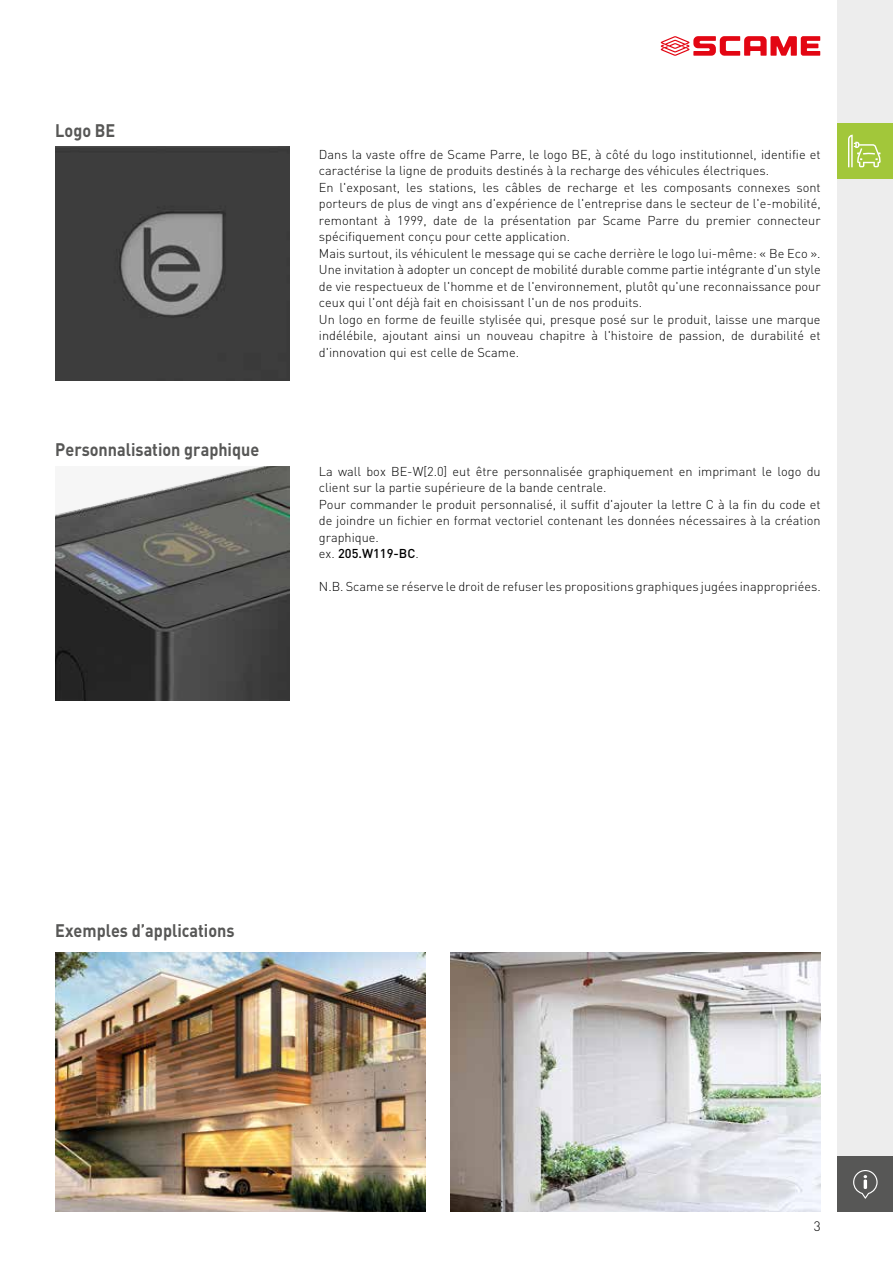
<style>
.page{position:relative;width:893px;height:1263px;background:#fff}
.page>*{position:absolute;margin:0;border:0;box-sizing:border-box;transform-origin:0 0}
.t1{font:700 18px "DIN Pro";color:#575756;scale:.9 1}
.t2{font:300 13.5px "DIN Pro";color:#000}
.t3{font:300 12.75px/16.5px "DIN Pro";color:#000}
.s1{font-weight:500}
</style>
<div class="page">
<svg style="left:661px;top:36px;width:159px;height:20px"></svg>
<div style="left:838px;top:0;width:55px;height:1212px;background:#ededed"></div>
<div style="left:838px;top:1157px;width:55px;height:55px;background:#575756"></div>
<svg style="left:853px;top:1170px;width:25px;height:29px"></svg>
<div style="left:838px;top:123px;width:55px;height:56px;background:#a2c73a"></div>
<svg style="left:848px;top:135px;width:33px;height:32px"></svg>
<img style="left:55px;top:147px;width:234px;height:234px">
<img style="left:55px;top:952px;width:370px;height:260px">
<img style="left:451px;top:952px;width:370px;height:260px">
<img style="left:55px;top:466px;width:234px;height:234px">
<h1 class="t1" style="left:55px;top:118px;width:68px">Logo BE</h1>
<h1 class="t1" style="left:55px;top:437px;width:228px">Personnalisation graphique</h1>
<p class="t3" style="left:319px;top:145px;width:503px">Dans la vaste offre de Scame Parre, le logo BE, à côté du logo institutionnel, identifie et caractérise la ligne de produits destinés à la recharge des véhicules électriques.<br>En l'exposant, les stations, les câbles de recharge et les composants connexes sont porteurs de plus de vingt ans d'expérience de l'entreprise dans le secteur de l'e-mobilité, remontant à 1999, date de la présentation par Scame Parre du premier connecteur spécifiquement conçu pour cette application.<br>Mais surtout, ils véhiculent le message qui se cache derrière le logo lui-même: « Be Eco ».<br>Une invitation à adopter un concept de mobilité durable comme partie intégrante d'un style de vie respectueux de l'homme et de l'environnement, plutôt qu'une reconnaissance pour ceux qui l'ont déjà fait en choisissant l'un de nos produits.<br>Un logo en forme de feuille stylisée qui, presque posé sur le produit, laisse une marque indélébile, ajoutant ainsi un nouveau chapitre à l'histoire de passion, de durabilité et d'innovation qui est celle de Scame.</p>
<p class="t3" style="left:319px;top:463px;width:503px">La wall box BE-W[2.0] eut être personnalisée graphiquement en imprimant le logo du client sur la partie supérieure de la bande centrale.<br>Pour commander le produit personnalisé, il suffit d'ajouter la lettre C à la fin du code et de joindre un fichier en format vectoriel contenant les données nécessaires à la création graphique.<br>ex. <span class="s1">205.W119-BC</span>.</p>
<p class="t3" style="left:319px;top:578px;width:503px">N.B. Scame se réserve le droit de refuser les propositions graphiques jugées inappropriées.</p>
<h1 class="t1" style="left:55px;top:918px;width:201px">Exemples d’applications</h1>
<p class="t2" style="left:814px;top:1217px;width:8px">3</p>
</div>
